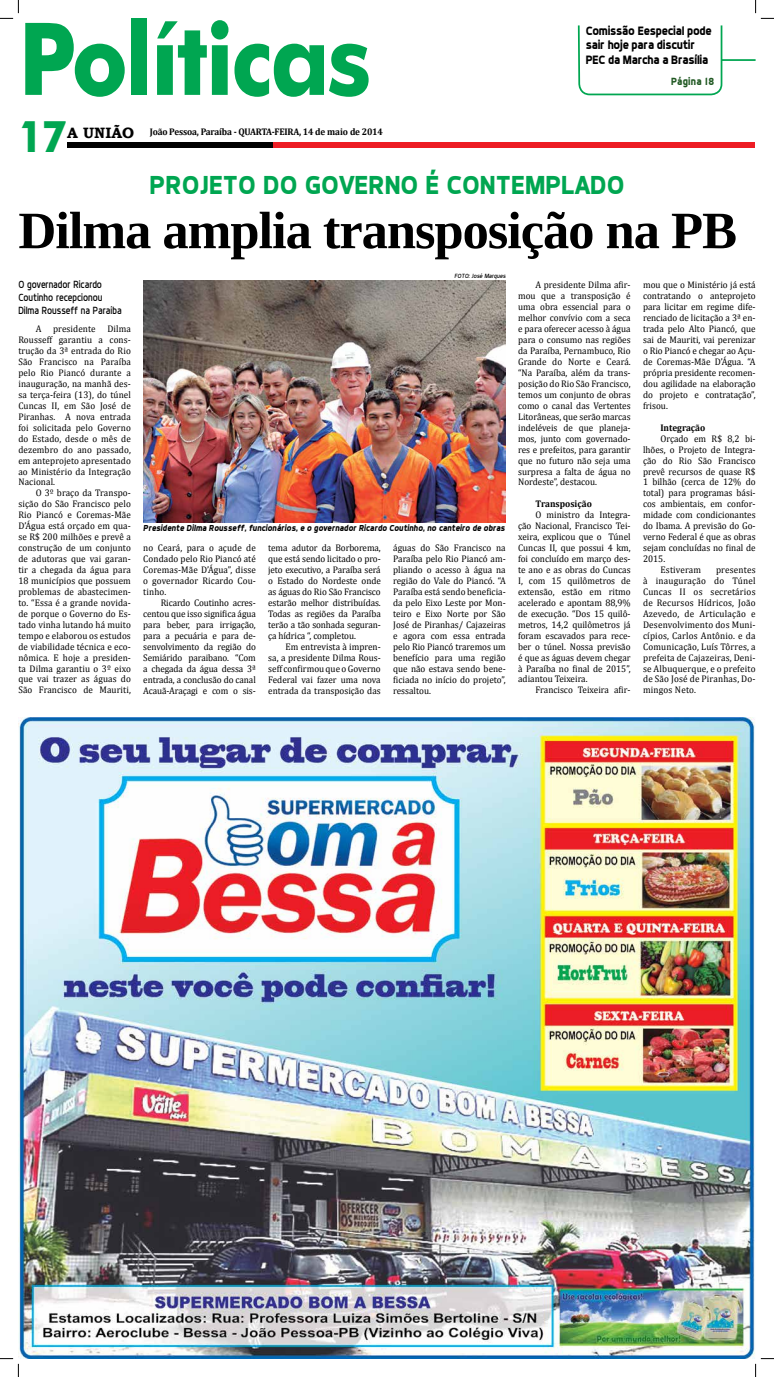
<style>
.page{position:relative;width:774px;height:1377px;background:#fff}
.page>*{position:absolute;margin:0;border:0;box-sizing:border-box;transform-origin:0 0}
.t1{font:700 100.62px "Futura BT";letter-spacing:-.03em;color:#00a651;scale:.9 1}
.t2{font:700 52.5px "Liberation Serif";letter-spacing:-.02em;color:#000}
.t3{font:700 43.75px "Futura BT";color:#00a651;scale:.9 1}
.t4{font:700 26.25px "Dyno";color:#00a651}
.t5{font:700 12.25px/14.7px "Dyno";letter-spacing:-.02em;color:#000;scale:.95 1}
.t6{font:10.5px/12.6px "Dyno";color:#000;scale:.9 1}
.t7{font:700 10.5px "Dyno";letter-spacing:.02em;color:#205822;scale:.95 1}
.t8{font:9.62px/10.9px "Cambria";color:#000;text-align:justify;scale:.95 1}
.t9{font:700 9.62px "Cambria";letter-spacing:-.02em;color:#000;scale:.95 1}
.t10{font:700 9.62px "Cambria";color:#000;scale:.95 1}
.t11{font:9.62px "Cambria";letter-spacing:.02em;color:#000;scale:.95 1}
.t12{font:italic 700 8.75px "Dyno";color:#000;scale:.95 1}
.t13{font:italic 6.12px "Dyno";color:#000}
.s1{font-family:"Bookman Old Style";font-size:14.96px}
</style>
<div class="page">
<div style="left:67px;top:142px;width:206px;height:5px;background:#000"></div>
<div style="left:273px;top:142px;width:481px;height:5px;background:#ed1d24"></div>
<hr style="left:721px;top:59px;width:34px;height:2px;background:#00a651">
<svg style="left:577px;top:25px;width:146px;height:123px"></svg>
<img style="left:18px;top:718px;width:737px;height:640px">
<img style="left:143px;top:281px;width:362px;height:241px">
<svg style="left:0;top:0;width:19px;height:19px"></svg>
<svg style="left:0;top:1357px;width:19px;height:19px"></svg>
<svg style="left:755px;top:0;width:18px;height:19px"></svg>
<svg style="left:754px;top:1357px;width:19px;height:19px"></svg>
<h1 class="t1" style="left:18px;top:-2px;width:393px">Políticas</h1>
<h3 class="t3" style="left:18px;top:110px;width:55px">17</h3>
<p class="t9" style="left:67px;top:126px;width:334px"><span class="s1">A UNIÃO</span> João Pessoa, Paraíba - QUARTA-FEIRA, 14 de maio de 2014</p>
<p class="t5" style="left:585px;top:23px;width:134px">Comissão Eespecial pode sair hoje para discutir<br>PEC da Marcha a Brasília</p>
<p class="t7" style="left:671px;top:75px;width:47px">Página 18</p>
<h3 class="t4" style="left:149px;top:169px;width:476px">PROJETO DO GOVERNO É CONTEMPLADO</h3>
<h2 class="t2" style="left:18px;top:195px;width:720px">Dilma amplia transposição na PB</h2>
<p class="t6" style="left:18px;top:278px;width:116px">O governador Ricardo<br>Coutinho recepcionou<br>Dilma Rousseff na Paraíba</p>
<p class="t8" style="left:18px;top:323px;width:120px;text-indent:17px">A presidente Dilma Rousseff garantiu a cons&shy;trução da 3ª entrada do Rio São Francisco na Paraíba pelo Rio Piancó durante a inauguração, na manhã des&shy;sa terça-feira (13), do túnel Cuncas II, em São José de Piranhas. A nova entrada foi solicitada pelo Governo do Estado, desde o mês de dezembro do ano passado, em anteprojeto apresentado ao Ministério da Integração Nacional.</p>
<p class="t8" style="left:18px;top:487px;width:120px;text-indent:17px">O 3º braço da Transpo&shy;sição do São Francisco pelo Rio Piancó e Coremas-Mãe D’Água está orçado em qua&shy;se R$ 200 milhões e prevê a construção de um conjunto de adutoras que vai garan&shy;tir a chegada da água para 18 municípios que possuem problemas de abastecimen&shy;to. “Essa é a grande novida&shy;de porque o Governo do Es&shy;tado vinha lutando há muito tempo e elaborou os estudos de viabilidade técnica e eco&shy;nômica. E hoje a presiden&shy;ta Dilma garantiu o 3º eixo que vai trazer as águas do São Francisco de Mauriti,</p>
<p class="t13" style="left:454px;top:272px;width:53px">Foto: José Marques</p>
<p class="t12" style="left:143px;top:522px;width:382px">Presidente Dilma Rousseff, funcionários, e o governador Ricardo Coutinho, no canteiro de obras</p>
<p class="t8" style="left:143px;top:542px;width:120px">no Ceará, para o açude de Condado pelo Rio Piancó até Coremas-Mãe D’Água”, disse o governador Ricardo Cou&shy;tinho.</p>
<p class="t8" style="left:143px;top:597px;width:120px;text-indent:17px">Ricardo Coutinho acres&shy;centou que isso significa água para beber, para irrigação, para a pecuária e para de&shy;senvolvimento da região do Semiárido paraibano. “Com a chegada da água dessa 3ª entrada, a conclusão do canal Acauã-Araçagi e com o sis-</p>
<p class="t8" style="left:268px;top:542px;width:120px">tema adutor da Borborema, que está sendo licitado o pro&shy;jeto executivo, a Paraíba será o Estado do Nordeste onde as águas do Rio São Francisco estarão melhor distribuídas.<br>Todas as regiões da Paraíba terão a tão sonhada seguran&shy;ça hídrica “, completou.</p>
<p class="t8" style="left:268px;top:641px;width:120px;text-indent:17px">Em entrevista à impren&shy;sa, a presidente Dilma Rous&shy;seff confirmou que o Governo Federal vai fazer uma nova entrada da transposição das</p>
<p class="t8" style="left:393px;top:542px;width:120px">águas do São Francisco na Paraíba pelo Rio Piancó am&shy;pliando o acesso à água na região do Vale do Piancó. “A Paraíba está sendo beneficia&shy;da pelo Eixo Leste por Mon&shy;teiro e Eixo Norte por São José de Piranhas/ Cajazeiras e agora com essa entrada pelo Rio Piancó traremos um benefício para uma região que não estava sendo bene&shy;ficiada no início do projeto”, ressaltou.</p>
<p class="t8" style="left:518px;top:280px;width:120px;text-indent:17px">A presidente Dilma afir&shy;mou que a transposição é uma obra essencial para o melhor convívio com a seca e para oferecer acesso à água para o consumo nas regiões da Paraíba, Pernambuco, Rio Grande do Norte e Ceará. “Na Paraíba, além da trans&shy;posição do Rio São Francisco, temos um conjunto de obras como o canal das Vertentes Litorâneas, que serão marcas indeléveis de que planeja&shy;mos, junto com governado&shy;res e prefeitos, para garantir que no futuro não seja uma surpresa a falta de água no Nordeste”, destacou.</p>
<p class="t10" style="left:535px;top:498px;width:61px">Transposição</p>
<p class="t8" style="left:518px;top:509px;width:120px;text-indent:17px">O ministro da Integra&shy;ção Nacional, Francisco Tei&shy;xeira, explicou que o Túnel Cuncas II, que possui 4 km, foi concluído em março des&shy;te ano e as obras do Cuncas I, com 15 quilômetros de extensão, estão em ritmo acelerado e apontam 88,9% de execução. “Dos 15 quilô&shy;metros, 14,2 quilômetros já foram escavados para rece&shy;ber o túnel. Nossa previsão é que as águas devem chegar à Paraíba no final de 2015”, adiantou Teixeira.</p>
<p class="t8" style="left:535px;top:684px;width:102px">Francisco Teixeira afir-</p>
<p class="t8" style="left:643px;top:280px;width:120px">mou que o Ministério já está contratando o anteprojeto para licitar em regime dife&shy;renciado de licitação a 3ª en&shy;trada pelo Alto Piancó, que sai de Mauriti, vai perenizar o Rio Piancó e chegar ao Açu&shy;de Coremas-Mãe D’Água. “A própria presidente recomen&shy;dou agilidade na elaboração do projeto e contratação”, frisou.</p>
<p class="t10" style="left:660px;top:421px;width:49px">Integração</p>
<p class="t8" style="left:660px;top:433px;width:102px">Orçado em R$ 8,2 bi-</p>
<p class="t8" style="left:643px;top:444px;width:120px">lhões, o Projeto de Integra-</p>
<p class="t8" style="left:643px;top:455px;width:120px">ção do Rio São Francisco</p>
<p class="t8" style="left:643px;top:465px;width:120px">prevê recursos de quase R$</p>
<p class="t8" style="left:643px;top:476px;width:120px">1 bilhão (cerca de 12% do</p>
<p class="t8" style="left:643px;top:487px;width:120px">total) para programas bási-</p>
<p class="t8" style="left:643px;top:498px;width:120px">cos ambientais, em confor-</p>
<p class="t8" style="left:643px;top:509px;width:120px">midade com condicionantes</p>
<p class="t8" style="left:643px;top:520px;width:120px">do Ibama. A previsão do Go-</p>
<p class="t8" style="left:643px;top:531px;width:120px">verno Federal é que as obras</p>
<p class="t8" style="left:643px;top:542px;width:120px">sejam concluídas no final de</p>
<p class="t8" style="left:643px;top:553px;width:25px">2015.</p>
<p class="t11" style="left:660px;top:564px;width:44px">Estiveram</p>
<p class="t8" style="left:643px;top:564px;width:120px;text-indent:73px">presentes à inauguração do Túnel Cuncas II os secretários de Recursos Hídricos, João Azevedo, de Articulação e Desenvolvimento dos Muni&shy;cípios, Carlos Antônio. e da Comunicação, Luís Tôrres, a prefeita de Cajazeiras, Deni&shy;se Albuquerque, e o prefeito de São José de Piranhas, Do&shy;mingos Neto.</p>
</div>
